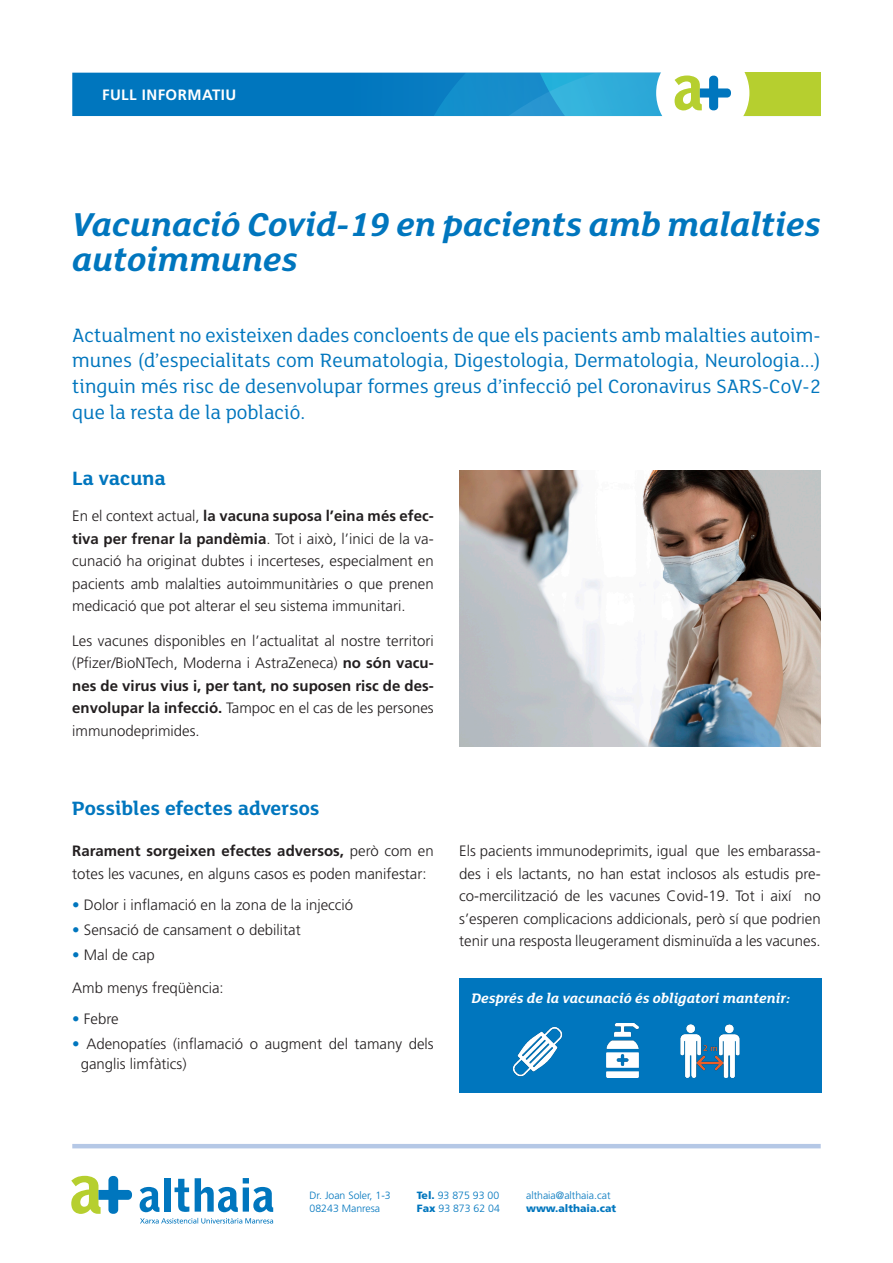
<style>
.page{position:relative;width:893px;height:1263px;background:#fff}
.page>*{position:absolute;margin:0;border:0;box-sizing:border-box;transform-origin:0 0}
.t1{font:italic 700 36px/34.5px "FS Lola";color:#0076be}
.t2{font:21px/25.5px "FS Lola";color:#0076be;text-align:justify}
.t3{font:700 21px "FS Lola";color:#0076be}
.t4{font:300 15px/22.5px "Frutiger LT Std";color:#231f20;text-align:justify}
.t5{font:italic 700 15px "FS Lola";color:#fff}
.t6{font:700 15px "Frutiger LT Std";letter-spacing:.03em;color:#fff}
.t7{font:300 10.5px "Frutiger LT Std";color:#0076be}
.t8{font:900 10.5px "Frutiger LT Std";color:#0076be}
.s1{font-weight:700}
.s2{color:#0076be}
.s3{font-weight:900}
</style>
<div class="page">
<svg style="left:71px;top:1176px;width:61px;height:38px"></svg>
<svg style="left:140px;top:1187px;width:19px;height:25px"></svg>
<div style="left:164px;top:1178px;width:7px;height:33px;background:#0076be"></div>
<svg style="left:175px;top:1179px;width:14px;height:33px"></svg>
<svg style="left:195px;top:1178px;width:78px;height:34px"></svg>
<svg style="left:140px;top:1218px;width:133px;height:5px"></svg>
<svg style="left:72px;top:73px;width:749px;height:43px;background:#3598b9"></svg>
<hr style="left:72px;top:1144px;width:749px;height:4px;background:#b5c8e6">
<img style="left:459px;top:471px;width:362px;height:275px">
<div style="left:459px;top:978px;width:362px;height:115px;background:#0076be"></div>
<img style="left:512px;top:1027px;width:51px;height:50px">
<img style="left:606px;top:1024px;width:33px;height:53px">
<img style="left:680px;top:1025px;width:60px;height:53px">
<p class="t6" style="left:102px;top:86px;width:136px">FULL INFORMATIU</p>
<p class="t1" style="left:72px;top:206px;width:750px">Vacunació Covid-19 en pacients amb malalties autoimmunes</p>
<p class="t2" style="left:72px;top:322px;width:750px">Actualment no existeixen dades concloents de que els pacients amb malalties autoim&shy;munes (d’especialitats com Reumatologia, Digestologia, Dermatologia, Neurologia...) tinguin més risc de desenvolupar formes greus d’infecció pel Coronavirus SARS-CoV-2 que la resta de la població.</p>
<p class="t3" style="left:72px;top:464px;width:95px">La vacuna</p>
<p class="t4" style="left:72px;top:505px;width:363px">En el context actual, <span class="s1">la vacuna suposa l’eina més efec&shy;tiva per frenar la pandèmia</span>. Tot i això, l’inici de la va&shy;cunació ha originat dubtes i incerteses, especialment en pacients amb malalties autoimmunitàries o que prenen medicació que pot alterar el seu sistema immunitari.</p>
<p class="t4" style="left:72px;top:629px;width:363px">Les vacunes disponibles en l’actualitat al nostre territori (Pfizer/BioNTech, Moderna i AstraZeneca) <span class="s1">no són vacu&shy;nes de virus vius i, per tant, no suposen risc de des&shy;envolupar la infecció.</span> Tampoc en el cas de les persones immunodeprimides.</p>
<p class="t3" style="left:72px;top:794px;width:249px">Possibles efectes adversos</p>
<p class="t4" style="left:72px;top:840px;width:363px"><span class="s1">Rarament sorgeixen efectes adversos,</span> però com en totes les vacunes, en alguns casos es poden manifestar:</p>
<p class="t4" style="left:72px;top:894px;width:282px"><span class="s2">•</span> Dolor i inflamació en la zona de la injecció</p>
<p class="t4" style="left:72px;top:919px;width:230px"><span class="s2">•</span> Sensació de cansament o debilitat</p>
<p class="t4" style="left:72px;top:944px;width:84px"><span class="s2">•</span> Mal de cap</p>
<p class="t4" style="left:72px;top:977px;width:153px">Amb menys freqüència:</p>
<p class="t4" style="left:72px;top:1008px;width:48px"><span class="s2">•</span> Febre</p>
<p class="t4" style="left:81px;top:1035px;width:354px;line-height:19.5px;text-indent:-9px"><span class="s2">•</span> Adenopatíes (inflamació o augment del tamany dels ganglis limfàtics)</p>
<p class="t4" style="left:459px;top:840px;width:363px">Els pacients immunodeprimits, igual que les embarassa&shy;des i els lactants, no han estat inclosos als estudis pre&shy;co-mercilització de les vacunes Covid-19. Tot i així no s’esperen complicacions addicionals, però sí que podrien tenir una resposta lleugerament disminuïda a les vacunes.</p>
<p class="t5" style="left:471px;top:988px;width:320px">Després de la vacunació és obligatori mantenir:</p>
<p class="t7" style="left:310px;top:1189px;width:83px">Dr. Joan Soler, 1-3</p>
<p class="t7" style="left:310px;top:1202px;width:72px">08243 Manresa</p>
<p class="t7" style="left:417px;top:1189px;width:84px"><span class="s3">Tel.</span> 93 875 93 00</p>
<p class="t7" style="left:417px;top:1202px;width:85px"><span class="s3">Fax</span> 93 873 62 04</p>
<p class="t7" style="left:526px;top:1189px;width:86px">althaia@althaia.cat</p>
<p class="t8" style="left:526px;top:1202px;width:92px">www.althaia.cat</p>
</div>
